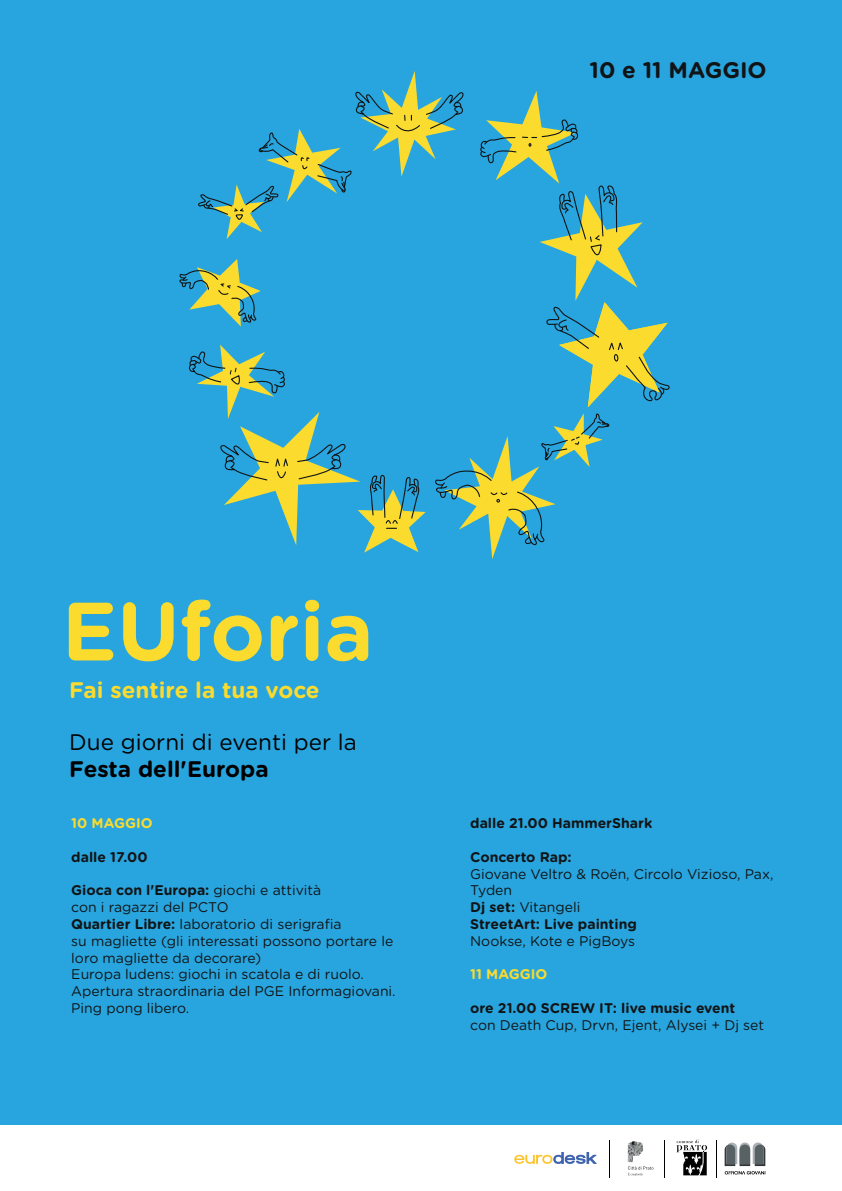
<style>
.page{position:relative;width:842px;height:1191px;background:#fff}
.page>*{position:absolute;margin:0;border:0;box-sizing:border-box;transform-origin:0 0}
.t1{font:700 82.6px "Gotham Rnd";color:#fadb2e}
.t2{font:22.5px "Gotham Rnd";color:#000001}
.t3{font:700 22.5px "Gotham Rnd";color:#fadb2e}
.t4{font:700 22.5px "Gotham Rnd";color:#000001}
.t5{font:700 22.5px "Gotham Rnd";color:#111416}
.t6{font:14px/16.8px "Gotham Rnd";color:#111416}
.t7{font:700 14px "Gotham Rnd";color:#111416}
.t8{font:700 14px "Gotham Rnd";color:#fadb2e}
.s1{font-weight:700}
</style>
<div class="page">
<div style="left:0;top:0;width:842px;height:1124px;background:#28a5de"></div>
<svg style="left:198px;top:71px;width:266px;height:168px"></svg>
<svg style="left:179px;top:259px;width:82px;height:67px"></svg>
<svg style="left:480px;top:91px;width:190px;height:316px"></svg>
<svg style="left:435px;top:413px;width:175px;height:146px"></svg>
<svg style="left:189px;top:345px;width:237px;height:207px"></svg>
<svg style="left:628px;top:1141px;width:26px;height:34px"></svg>
<svg style="left:676px;top:1139px;width:31px;height:36px"></svg>
<svg style="left:725px;top:1142px;width:40px;height:32px"></svg>
<hr style="left:664px;top:1139px;width:1px;height:38px;background:#000001">
<hr style="left:716px;top:1139px;width:1px;height:38px;background:#000001">
<hr style="left:609px;top:1139px;width:1px;height:38px;background:#000001">
<svg style="left:514px;top:1152px;width:83px;height:12px"></svg>
<h2 class="t5" style="left:589px;top:53px;width:179px">10 e 11 MAGGIO</h2>
<h1 class="t1" style="left:62px;top:570px;width:313px">EUforia</h1>
<h2 class="t3" style="left:69px;top:673px;width:252px">Fai sentire la tua voce</h2>
<h2 class="t2" style="left:69px;top:726px;width:289px">Due giorni di eventi per la</h2>
<h2 class="t4" style="left:69px;top:752px;width:201px">Festa dell'Europa</h2>
<p class="t8" style="left:71px;top:813px;width:83px">10 MAGGIO</p>
<p class="t7" style="left:71px;top:846px;width:78px">dalle 17.00</p>
<p class="t6" style="left:71px;top:881px;width:326px"><span class="s1">Gioca con l'Europa:</span> giochi e attività<br>con i ragazzi del PCTO<br><span class="s1">Quartier Libre:</span> laboratorio di serigrafia<br>su magliette (gli interessati possono portare le loro magliette da decorare)<br>Europa ludens: giochi in scatola e di ruolo.<br>Apertura straordinaria del PGE Informagiovani.<br>Ping pong libero.</p>
<p class="t7" style="left:470px;top:813px;width:183px">dalle 21.00 HammerShark</p>
<p class="t7" style="left:470px;top:846px;width:103px">Concerto Rap:</p>
<p class="t6" style="left:470px;top:864px;width:305px">Giovane Veltro &amp; Roën, Circolo Vizioso, Pax,<br>Tyden<br><span class="s1">Dj set:</span> Vitangeli<br><span class="s1">StreetArt: Live painting</span></p>
<p class="t6" style="left:470px;top:931px;width:166px">Nookse, Kote e PigBoys</p>
<p class="t8" style="left:470px;top:964px;width:79px">11 MAGGIO</p>
<p class="t7" style="left:470px;top:997px;width:267px">ore 21.00 SCREW IT: live music event</p>
<p class="t6" style="left:470px;top:1015px;width:295px">con Death Cup, Drvn, Ejent, Alysei + Dj set</p>
</div>
